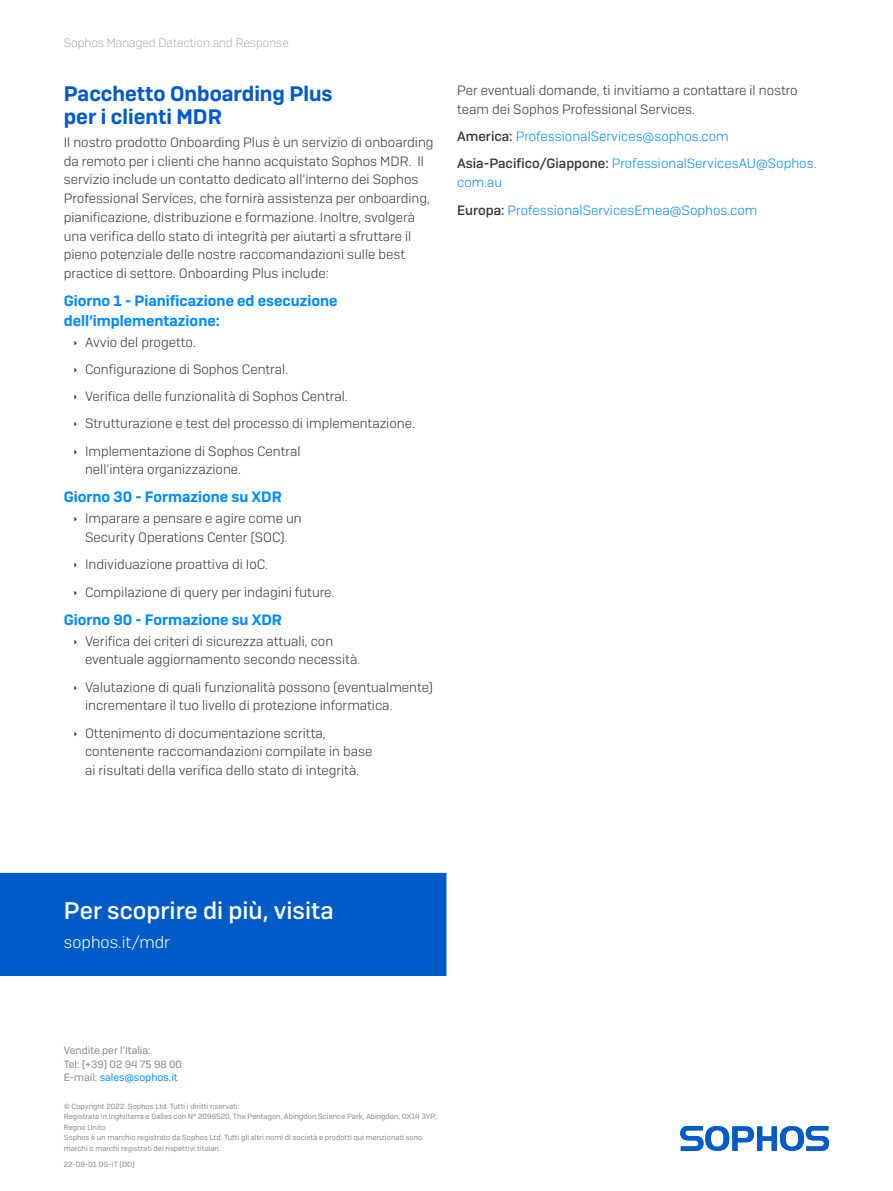
<style>
.page{position:relative;width:893px;height:1191px;background:#fff}
.page>*{position:absolute;margin:0;border:0;box-sizing:border-box;transform-origin:0 0}
.CTA_Heading{font:500 24px "Sophos Sans";color:#fff}
.Subheading_1{font:600 21px/23.1px "Sophos Sans";color:#005bc8}
.CTA_Copy{font:300 16.5px "Sophos Sans";color:#fff}
.Subheading_3{font:600 15px/19.5px "Sophos Sans";color:#008bff}
.Body_Copy{font:300 13.5px/18.8px "Sophos Sans";color:#363738}
.Body_Copy-2{font:300 13.5px/18.8px "Sophos Sans";color:#008bff}
.t1{font:200 12px "Sophos Sans";color:#83868b}
.t2{font:10.5px/13.5px "Sophos Sans";color:#83868b}
.Job_No__and_Version{font:7.5px/10.5px "Sophos Sans";color:#83868b}
.s1{font-weight:500;color:#363738}
.s2{color:#008bff}
</style>
<div class="page">
<svg style="left:680px;top:1126px;width:149px;height:24px"></svg>
<div style="left:0;top:873px;width:446px;height:103px;background:#005bc8"></div>
<p class="t1" style="left:64px;top:36px;width:227px">Sophos Managed Detection and Response</p>
<p class="Subheading_1" style="left:64px;top:82px;width:270px">Pacchetto Onboarding Plus per i clienti MDR</p>
<p class="Body_Copy" style="left:64px;top:133px;width:371px">Il nostro prodotto Onboarding Plus è un servizio di onboarding da remoto per i clienti che hanno acquistato Sophos MDR. Il servizio include un contatto dedicato all’interno dei Sophos Professional Services, che fornirà assistenza per onboarding, pianificazione, distribuzione e formazione. Inoltre, svolgerà una verifica dello stato di integrità per aiutarti a sfruttare il pieno potenziale delle nostre raccomandazioni sulle best practice di settore. Onboarding Plus include:</p>
<p class="Subheading_3" style="left:64px;top:291px;width:275px">Giorno 1 - Pianificazione ed esecuzione dell’implementazione:</p>
<p class="Body_Copy" style="left:85px;top:332px;width:112px">Avvio del progetto.</p>
<p class="Body_Copy" style="left:85px;top:359px;width:205px">Configurazione di Sophos Central.</p>
<p class="Body_Copy" style="left:85px;top:387px;width:264px">Verifica delle funzionalità di Sophos Central.</p>
<p class="Body_Copy" style="left:85px;top:414px;width:331px">Strutturazione e test del processo di implementazione.</p>
<p class="Body_Copy" style="left:85px;top:441px;width:217px">Implementazione di Sophos Central nell’intera organizzazione.</p>
<p class="Subheading_3" style="left:64px;top:487px;width:220px">Giorno 30 - Formazione su XDR</p>
<p class="Body_Copy" style="left:85px;top:509px;width:218px">Imparare a pensare e agire come un<br>Security Operations Center (SOC).</p>
<p class="Body_Copy" style="left:85px;top:555px;width:184px">Individuazione proattiva di IoC.</p>
<p class="Body_Copy" style="left:85px;top:582px;width:251px">Compilazione di query per indagini future.</p>
<p class="Subheading_3" style="left:64px;top:609px;width:220px">Giorno 90 - Formazione su XDR</p>
<p class="Body_Copy" style="left:85px;top:631px;width:277px">Verifica dei criteri di sicurezza attuali, con eventuale aggiornamento secondo necessità.</p>
<p class="Body_Copy" style="left:85px;top:677px;width:350px">Valutazione di quali funzionalità possono (eventualmente) incrementare il tuo livello di protezione informatica.</p>
<p class="Body_Copy" style="left:85px;top:723px;width:289px">Ottenimento di documentazione scritta, contenente raccomandazioni compilate in base ai risultati della verifica dello stato di integrità.</p>
<p class="Body_Copy" style="left:457px;top:81px;width:342px">Per eventuali domande, ti invitiamo a contattare il nostro team dei Sophos Professional Services.</p>
<p class="Body_Copy-2" style="left:457px;top:127px;width:273px"><span class="s1">America:</span> ProfessionalServices@sophos.com</p>
<p class="Body_Copy-2" style="left:457px;top:154px;width:361px"><span class="s1">Asia-Pacifico/Giappone:</span> ProfessionalServicesAU@Sophos. com.au</p>
<p class="Body_Copy-2" style="left:457px;top:200px;width:302px"><span class="s1">Europa:</span> ProfessionalServicesEmea@Sophos.com</p>
<p class="CTA_Heading" style="left:64px;top:895px;width:271px">Per scoprire di più, visita</p>
<p class="CTA_Copy" style="left:64px;top:932px;width:107px">sophos.it/mdr</p>
<p class="t2" style="left:64px;top:1043px;width:120px">Vendite per l’Italia:<br>Tel: (+39) 02 94 75 98 00<br>E-mail: <span class="s2">sales@sophos.it</span></p>
<p class="Job_No__and_Version" style="left:64px;top:1100px;width:374px">© Copyright 2022. Sophos Ltd. Tutti i diritti riservati.<br>Registrata in Inghilterra e Galles con Nº 2096520, The Pentagon, Abingdon Science Park, Abingdon, OX14 3YP, Regno Unito<br>Sophos è un marchio registrato da Sophos Ltd. Tutti gli altri nomi di società e prodotti qui menzionati sono marchi o marchi registrati dei rispettivi titolari.</p>
<p class="Job_No__and_Version" style="left:64px;top:1159px;width:73px">22-08-01 DS-IT (DD)</p>
</div>
